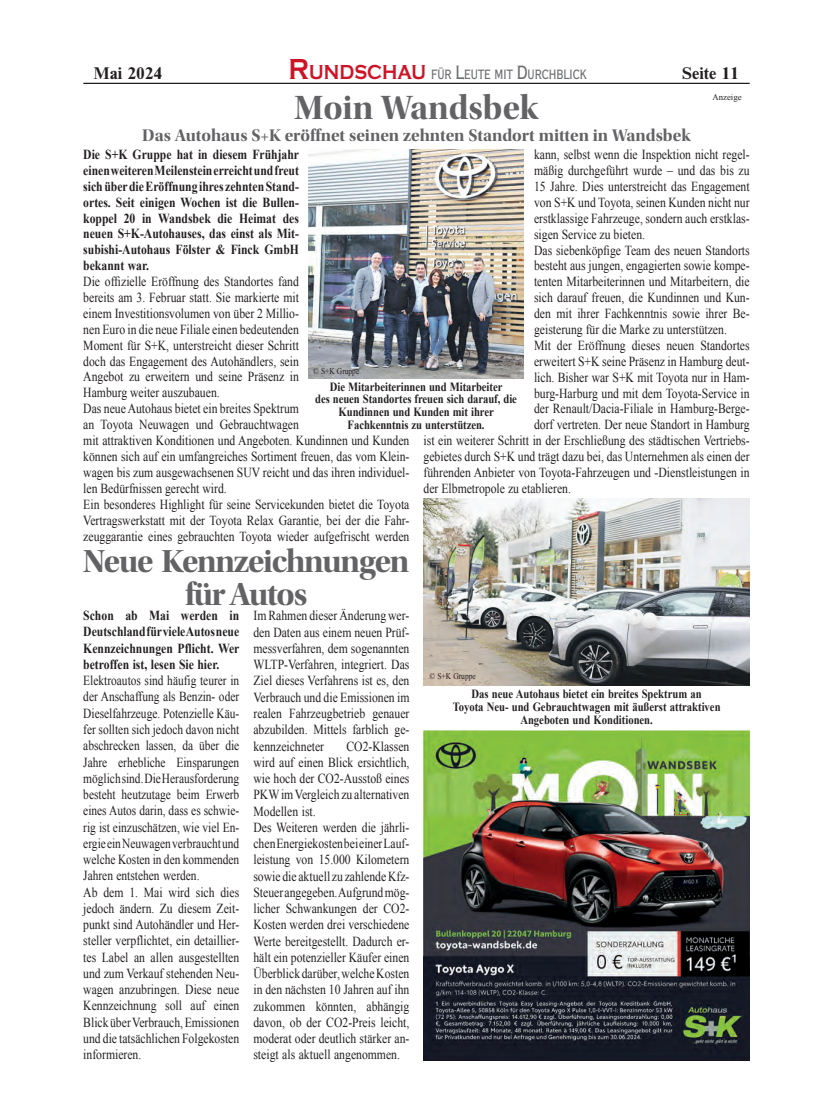
<style>
.page{position:relative;width:833px;height:1117px;background:#fff}
.page>*{position:absolute;margin:0;border:0;box-sizing:border-box;transform-origin:0 0}
.t1{font:35px "Utopia Std Bold Disp";color:#636366}
.t2{font:33.12px/32.5px "Utopia Std Bold Disp";letter-spacing:-.035em;color:#636366;text-align:center}
.t3{font:17.5px "Utopia Std Bold Disp";color:#636366}
.t4{font:700 17.5px "Nimbus Rom D";color:#231f20}
.t5{font:500 14px "Copperplate Con";color:#6c6d70;scale:.85 1}
.t6{font:13.75px/15.9px "Times New Roman";color:#231f20;scale:.85 1}
.t7{font:13.75px/16.2px "Times New Roman";color:#231f20;scale:.83 1}
.t8{font:700 13.75px/15.9px "Times New Roman";color:#231f20;text-align:justify;scale:.85 1}
.t9{font:700 12.5px/12.9px "Times New Roman";letter-spacing:-.005em;color:#231f20;text-align:center;scale:.85 1}
.t10{font:8.75px "Times New Roman";color:#231f20;scale:.85 1}
.t11{font:8.75px "Times New Roman";color:#231f20}
.s1{font-family:"Copperplate";font-weight:700;font-size:30px;color:#cd1527}
.s2{font-family:"Copperplate";font-weight:700;font-size:21px;color:#cd1527}
.s3{font-size:20px}
</style>
<div class="page">
<hr style="left:83px;top:83px;width:666px;height:1px;background:#231f20">
<img style="left:309px;top:150px;width:214px;height:228px">
<img style="left:423px;top:730px;width:326px;height:329px">
<img style="left:423px;top:498px;width:326px;height:187px">
<p class="t4" style="left:94px;top:61px;width:70px">Mai 2024</p>
<p class="t5" style="left:289px;top:67px;width:352px"><span class="s1">R</span><span class="s2">UNDSCHAU</span> FÜR <span class="s3">L</span>EUTE MIT <span class="s3">D</span>URCHBLICK</p>
<p class="t4" style="left:682px;top:61px;width:58px">Seite 11</p>
<h1 class="t1" style="left:294px;top:88px;width:245px">Moin Wandsbek</h1>
<p class="t3" style="left:142px;top:125px;width:550px">Das Autohaus S+K eröffnet seinen zehnten Standort mitten in Wandsbek</p>
<p class="t11" style="left:712px;top:91px;width:31px">Anzeige</p>
<p class="t8" style="left:83px;top:146px;width:255px">Die S+K Gruppe hat in diesem Frühjahr einen weiteren Meilenstein erreicht und freut sich über die Eröffnung ihres zehnten Stand&shy;ortes. Seit einigen Wochen ist die Bullen&shy;koppel 20 in Wandsbek die Heimat des neuen S+K-Autohauses, das einst als Mit&shy;subishi-Autohaus Fölster &amp; Finck GmbH bekannt war.</p>
<p class="t6" style="left:83px;top:273px;width:255px">Die offizielle Eröffnung des Standortes fand bereits am 3. Februar statt. Sie markierte mit einem Investitionsvolumen von über 2 Millio&shy;nen Euro in die neue Filiale einen bedeutenden Moment für S+K, unterstreicht dieser Schritt doch das Engagement des Autohändlers, sein Angebot zu erweitern und seine Präsenz in Hamburg weiter auszubauen.<br>Das neue Autohaus bietet ein breites Spektrum an Toyota Neuwagen und Gebrauchtwagen</p>
<p class="t10" style="left:313px;top:365px;width:56px">© S+K Gruppe</p>
<p class="t9" style="left:315px;top:379px;width:239px">Die Mitarbeiterinnen und Mitarbeiter<br>des neuen Standortes freuen sich darauf, die Kundinnen und Kunden mit ihrer Fachkenntnis zu unterstützen.</p>
<p class="t6" style="left:534px;top:146px;width:255px">kann, selbst wenn die Inspektion nicht regel&shy;mäßig durchgeführt wurde – und das bis zu 15 Jahre. Dies unterstreicht das Engagement von S+K und Toyota, seinen Kunden nicht nur erstklassige Fahrzeuge, sondern auch erstklas&shy;sigen Service zu bieten.<br>Das siebenköpfige Team des neuen Standorts besteht aus jungen, engagierten sowie kompe&shy;tenten Mitarbeiterinnen und Mitarbeitern, die sich darauf freuen, die Kundinnen und Kun&shy;den mit ihrer Fachkenntnis sowie ihrer Be&shy;geisterung für die Marke zu unterstützen.<br>Mit der Eröffnung dieses neuen Standortes erweitert S+K seine Präsenz in Hamburg deut&shy;lich. Bisher war S+K mit Toyota nur in Ham&shy;burg-Harburg und mit dem Toyota-Service in der Renault/Dacia-Filiale in Hamburg-Berge&shy;dorf vertreten. Der neue Standort in Hamburg</p>
<p class="t6" style="left:83px;top:432px;width:385px">mit attraktiven Konditionen und Angeboten. Kundinnen und Kunden können sich auf ein umfangreiches Sortiment freuen, das vom Klein&shy;wagen bis zum ausgewachsenen SUV reicht und das ihren individuel&shy;len Bedürfnissen gerecht wird.<br>Ein besonderes Highlight für seine Servicekunden bietet die Toyota Vertragswerkstatt mit der Toyota Relax Garantie, bei der die Fahr&shy;zeuggarantie eines gebrauchten Toyota wieder aufgefrischt werden</p>
<p class="t6" style="left:423px;top:432px;width:385px;text-align:justify">ist ein weiterer Schritt in der Erschließung des städtischen Vertriebs&shy;gebietes durch S+K und trägt dazu bei, das Unternehmen als einen der führenden Anbieter von Toyota-Fahrzeugen und -Dienstleistungen in der Elbmetropole zu etablieren.</p>
<h2 class="t2" style="left:83px;top:545px;width:328px">Neue Kennzeichnungen für Autos</h2>
<p class="t8" style="left:83px;top:607px;width:185px;line-height:16.2px">Schon ab Mai werden in Deutschland für viele Autos neue Kennzeichnungen Pflicht. Wer betroffen ist, lesen Sie hier.</p>
<p class="t7" style="left:83px;top:672px;width:189px">Elektroautos sind häufig teurer in der Anschaffung als Benzin- oder<br>Dieselfahrzeuge. Potenzielle Käu&shy;fer sollten sich jedoch davon nicht abschrecken lassen, da über die<br>Jahre erhebliche Einsparungen möglich sind. Die Herausforderung besteht heutzutage beim Erwerb eines Autos darin, dass es schwie&shy;rig ist einzuschätzen, wie viel En&shy;ergie ein Neuwagen verbraucht und welche Kosten in den kommenden<br>Jahren entstehen werden.<br>Ab dem 1. Mai wird sich dies jedoch ändern. Zu diesem Zeit&shy;punkt sind Autohändler und Her&shy;steller verpflichtet, ein detaillier&shy;tes Label an allen ausgestellten und zum Verkauf stehenden Neu&shy;wagen anzubringen. Diese neue<br>Kennzeichnung soll auf einen<br>Blick über Verbrauch, Emissionen und die tatsächlichen Folgekosten informieren.</p>
<p class="t6" style="left:253px;top:607px;width:185px;line-height:16.2px;text-align:justify">Im Rahmen dieser Änderung wer&shy;den Daten aus einem neuen Prüf&shy;messverfahren, dem sogenannten WLTP-Verfahren, integriert. Das Ziel dieses Verfahrens ist es, den Verbrauch und die Emissionen im realen Fahrzeugbetrieb genauer abzubilden. Mittels farblich ge&shy;kennzeichneter</p>
<p class="t6" style="left:253px;top:737px;width:185px;line-height:16.2px;text-indent:93px">CO2-Klassen wird auf einen Blick ersichtlich, wie hoch der CO2-Ausstoß eines<br>PKW im Vergleich zu alternativen<br>Modellen ist.<br>Des Weiteren werden die jährli&shy;chen Energiekosten bei einer Lauf&shy;leistung von 15.000 Kilometern sowie die aktuell zu zahlende Kfz-<br>Steuer angegeben. Aufgrund mög&shy;licher Schwankungen der CO2-<br>Kosten werden drei verschiedene<br>Werte bereitgestellt. Dadurch er&shy;hält ein potenzieller Käufer einen<br>Überblick darüber, welche Kosten in den nächsten 10 Jahren auf ihn zukommen könnten, abhängig davon, ob der CO2-Preis leicht, moderat oder deutlich stärker an&shy;steigt als aktuell angenommen.</p>
<p class="t10" style="left:429px;top:669px;width:56px">© S+K Gruppe</p>
<p class="t9" style="left:452px;top:686px;width:317px">Das neue Autohaus bietet ein breites Spektrum an<br>Toyota Neu- und Gebrauchtwagen mit äußerst attraktiven<br>Angeboten und Konditionen.</p>
</div>
